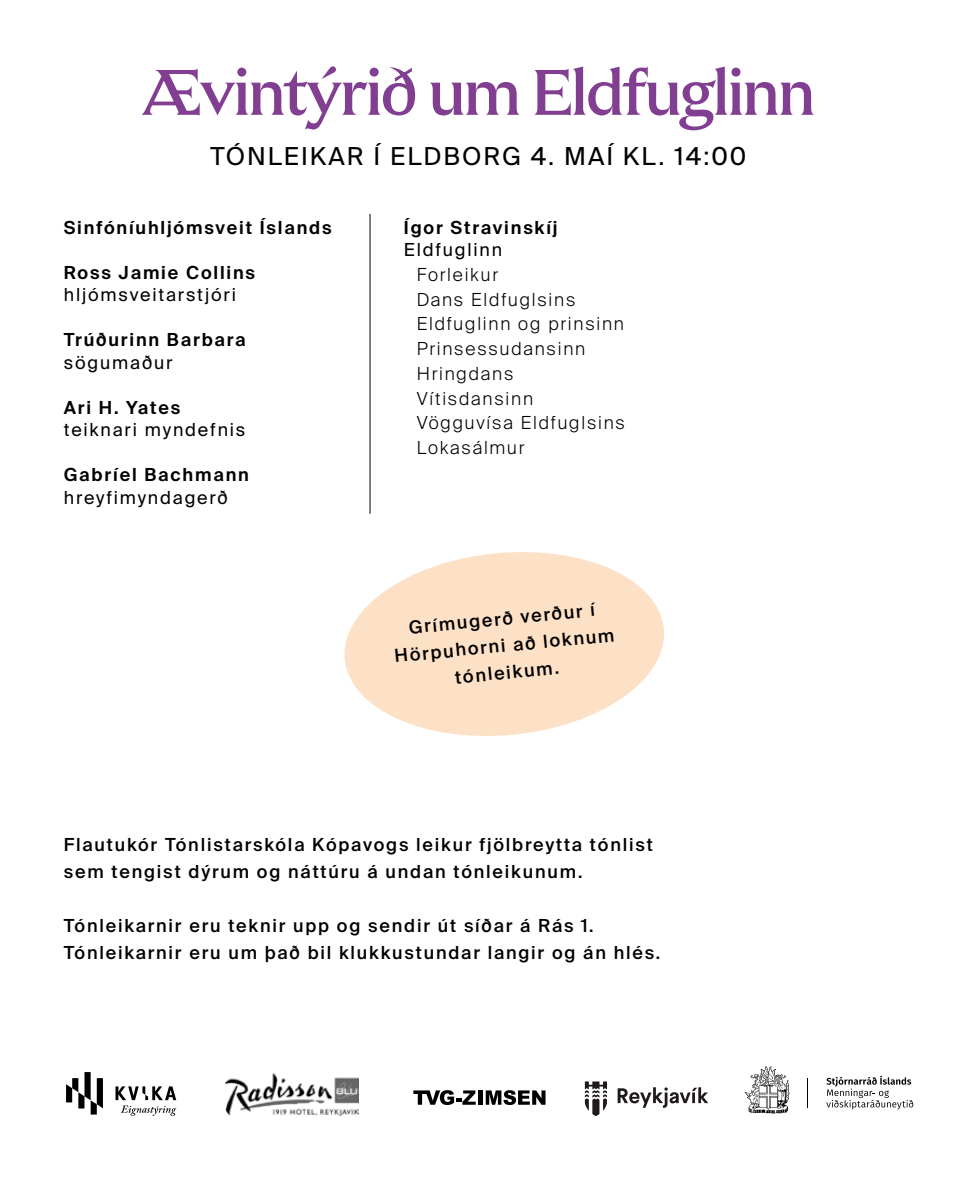
<style>
.page{position:relative;width:957px;height:1180px;background:#fff}
.page>*{position:absolute;margin:0;border:0;box-sizing:border-box;transform-origin:0 0}
.t1{font:67.5px "Apris Variable";letter-spacing:-.01em;color:#823f91}
.t2{font:24.75px "Suisse Intl";letter-spacing:.08em;color:#000}
.t3{font:500 18px/27px "Suisse Intl";letter-spacing:.1em;color:#000}
.t4{font:300 18px/24.8px "Suisse Intl";letter-spacing:.1em;color:#000}
.t5{font:600 18px "Suisse Intl";letter-spacing:.1em;color:#000}
.t6{font:18px "Suisse Intl";letter-spacing:.1em;color:#000}
</style>
<div class="page">
<hr style="left:478px;top:1090px;width:4px;height:15px;background:#000">
<svg style="left:486px;top:1090px;width:59px;height:15px"></svg>
<svg style="left:413px;top:1090px;width:63px;height:15px"></svg>
<svg style="left:66px;top:1072px;width:37px;height:43px"></svg>
<svg style="left:115px;top:1086px;width:61px;height:14px"></svg>
<svg style="left:121px;top:1106px;width:55px;height:10px"></svg>
<svg style="left:807px;top:1078px;width:1px;height:29px"></svg>
<svg style="left:744px;top:1066px;width:45px;height:47px"></svg>
<svg style="left:826px;top:1076px;width:87px;height:33px"></svg>
<hr style="left:370px;top:214px;width:1px;height:300px;background:#000">
<img style="left:225px;top:1074px;width:133px;height:41px">
<svg style="left:585px;top:1081px;width:22px;height:35px"></svg>
<svg style="left:617px;top:1087px;width:91px;height:21px"></svg>
<svg style="left:344px;top:552px;width:320px;height:184px;fill:#fde1c6"></svg>
<h1 class="t1" style="left:142px;top:55px;width:674px">Ævintýrið um Eldfuglinn</h1>
<h2 class="t2" style="left:211px;top:142px;width:537px">TÓNLEIKAR Í ELDBORG 4. MAÍ KL. 14:00</h2>
<p class="t5" style="left:64px;top:217px;width:269px">Sinfóníuhljómsveit Íslands</p>
<p class="t5" style="left:64px;top:262px;width:193px">Ross Jamie Collins</p>
<p class="t6" style="left:64px;top:284px;width:174px">hljómsveitarstjóri</p>
<p class="t5" style="left:64px;top:329px;width:183px">Trúðurinn Barbara</p>
<p class="t6" style="left:64px;top:352px;width:110px">sögumaður</p>
<p class="t5" style="left:64px;top:397px;width:118px">Ari H. Yates</p>
<p class="t6" style="left:64px;top:419px;width:183px">teiknari myndefnis</p>
<p class="t5" style="left:64px;top:464px;width:187px">Gabríel Bachmann</p>
<p class="t6" style="left:64px;top:487px;width:165px">hreyfimyndagerð</p>
<p class="t5" style="left:404px;top:217px;width:155px">Ígor Stravinskíj</p>
<p class="t6" style="left:404px;top:239px;width:100px">Eldfuglinn</p>
<p class="t4" style="left:417px;top:262px;width:210px">Forleikur<br>Dans Eldfuglsins<br>Eldfuglinn og prinsinn<br>Prinsessudansinn<br>Hringdans<br>Vítisdansinn<br>Vögguvísa Eldfuglsins<br>Lokasálmur</p>
<p class="t3" style="left:390px;top:617px;width:222px;text-align:center;rotate:-6deg">Grímugerð verður í<br>Hörpuhorni að loknum tónleikum.</p>
<p class="t3" style="left:64px;top:831px;width:590px">Flautukór Tónlistarskóla Kópavogs leikur fjölbreytta tónlist sem tengist dýrum og náttúru á undan tónleikunum.</p>
<p class="t3" style="left:64px;top:912px;width:598px">Tónleikarnir eru teknir upp og sendir út síðar á Rás 1.<br>Tónleikarnir eru um það bil klukkustundar langir og án hlés.</p>
</div>
